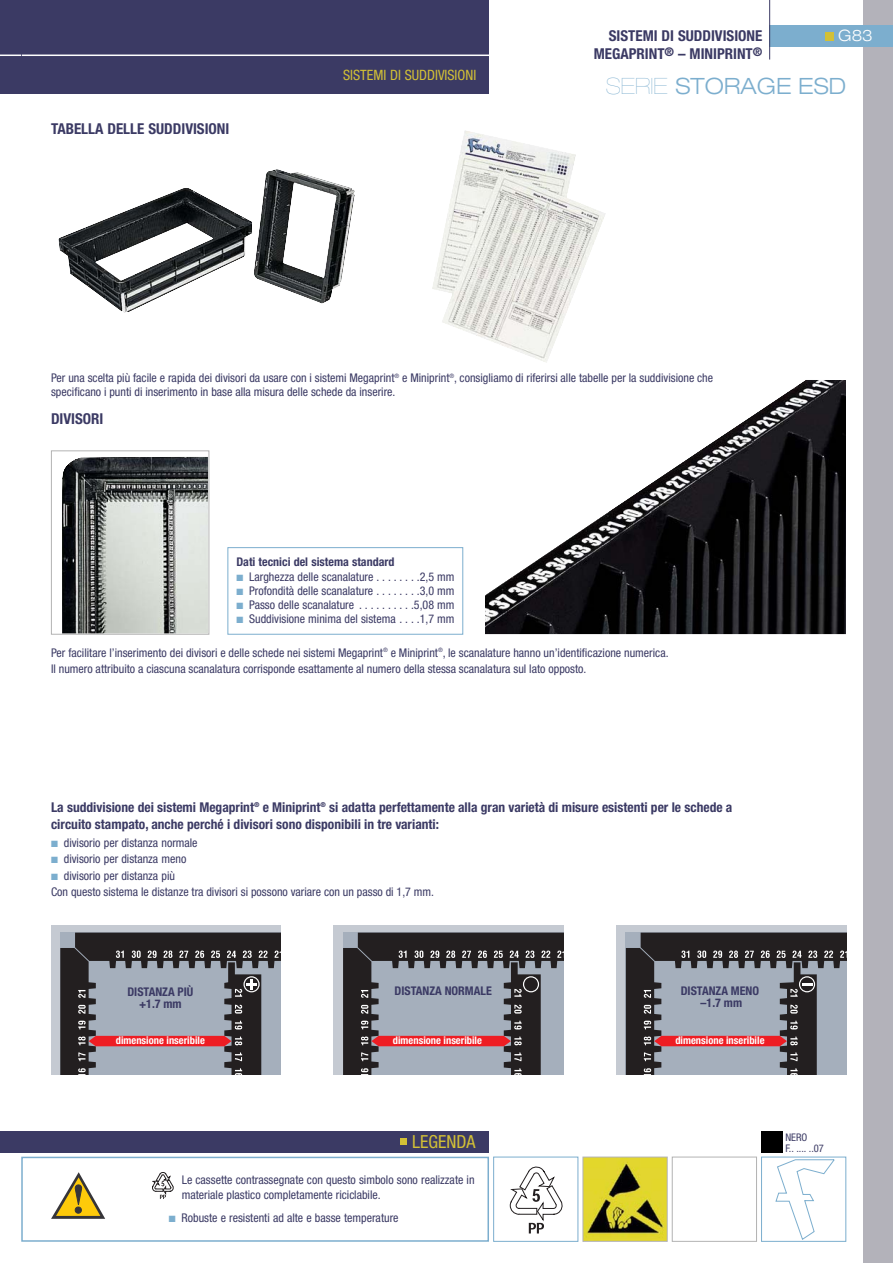
<style>
.page{position:relative;width:893px;height:1263px;background:#fff}
.page>*{position:absolute;margin:0;border:0;box-sizing:border-box;transform-origin:0 0}
.t1{font:300 expanded 22.5px "Helvetica Neue LT Std";color:#7caece}
.t2{font:condensed 18px "Helvetica Neue LT Std";color:#d2c036}
.t3{font:300 expanded 15.75px "Helvetica Neue LT Std";color:#fff}
.t4{font:700 condensed 15px "Helvetica Neue LT Std";color:#3b3a64}
.t5{font:condensed 14.25px "Helvetica Neue LT Std";color:#d2c036}
.t6{font:700 condensed 13.5px/16.5px "Helvetica Neue LT Std";color:#3b3a64}
.t7{font:condensed 12px/16.4px "Helvetica Neue LT Std";color:#3b3a64}
.t8{font:700 condensed 12px/12px "Helvetica Neue LT Std";color:#3b3a64;text-align:center}
.t9{font:700 condensed 10.5px "Helvetica Neue LT Std";color:#fff}
.t10{font:condensed 10.5px/10.5px "Helvetica Neue LT Std";color:#3b3a64}
.s1{font-weight:200}
.s2{color:#7caece}
</style>
<div class="page">
<div style="left:863px;top:0;width:30px;height:1263px;background:#b3b2ba"></div>
<div style="left:0;top:0;width:489px;height:94px;background:#3b3a64"></div>
<hr style="left:0;top:55px;width:489px;height:1px;background:#fff">
<div style="left:770px;top:26px;width:123px;height:21px;background:#7caece"></div>
<div style="left:825px;top:32px;width:9px;height:9px;background:#d2c036"></div>
<hr style="left:769px;top:0;width:1px;height:60px;background:#3b3a64">
<div style="left:21px;top:1157px;width:468px;height:85px;border:2px solid #7caece"></div>
<div style="left:0;top:1131px;width:489px;height:21px;background:#3b3a64"></div>
<div style="left:400px;top:1138px;width:7px;height:7px;background:#d2c036"></div>
<div style="left:761px;top:1157px;width:85px;height:85px;border:1px solid #7caece"></div>
<svg style="left:51px;top:1172px;width:54px;height:47px"></svg>
<svg style="left:775px;top:1159px;width:60px;height:81px"></svg>
<div style="left:672px;top:1157px;width:85px;height:85px;border:1px solid #b3b3b3"></div>
<div style="left:762px;top:1131px;width:21px;height:21px;background:#000"></div>
<img style="left:585px;top:1159px;width:81px;height:81px">
<div style="left:583px;top:1157px;width:85px;height:85px;border:1px solid #b3b3b3"></div>
<svg style="left:510px;top:1167px;width:52px;height:66px"></svg>
<div style="left:493px;top:1157px;width:85px;height:85px;border:1px solid #7caece"></div>
<img style="left:432px;top:130px;width:174px;height:233px">
<img style="left:58px;top:169px;width:297px;height:144px">
<div style="left:51px;top:925px;width:230px;height:149px;background:#c5cad2"></div>
<svg style="left:60px;top:933px;width:221px;height:142px;background:#767178"></svg>
<div style="left:334px;top:925px;width:229px;height:149px;background:#c5cad2"></div>
<svg style="left:343px;top:933px;width:220px;height:142px;background:#767078"></svg>
<div style="left:617px;top:925px;width:229px;height:149px;background:#c5cad2"></div>
<svg style="left:626px;top:933px;width:220px;height:142px;background:#767179"></svg>
<img style="left:62px;top:457px;width:145px;height:176px">
<div style="left:51px;top:450px;width:158px;height:185px;border:1px solid #b3b3b3"></div>
<img style="left:485px;top:380px;width:361px;height:255px">
<div style="left:227px;top:547px;width:236px;height:88px;border:1px solid #7caece"></div>
<svg style="left:152px;top:1172px;width:21px;height:27px"></svg>
<p class="t4" style="left:51px;top:123px;width:180px">TABELLA DELLE SUDDIVISIONI</p>
<p class="t5" style="left:343px;top:70px;width:135px">SISTEMI DI SUDDIVISIONI</p>
<p class="t4" style="left:609px;top:30px;width:155px">SISTEMI DI SUDDIVISIONE</p>
<p class="t3" style="left:838px;top:30px;width:36px">G83</p>
<p class="t4" style="left:594px;top:48px;width:170px">MEGAPRINT<sup>®</sup> – MINIPRINT<sup>®</sup></p>
<p class="t1" style="left:606px;top:78px;width:242px"><span class="s1">SERIE</span> STORAGE ESD</p>
<p class="t7" style="left:51px;top:372px;width:664px;line-height:14.2px">Per una scelta più facile e rapida dei divisori da usare con i sistemi Megaprint<sup>®</sup> e Miniprint<sup>®</sup>, consigliamo di riferirsi alle tabelle per la suddivisione che specificano i punti di inserimento in base alla misura delle schede da inserire.</p>
<p class="t4" style="left:51px;top:413px;width:54px">DIVISORI</p>
<p class="t8" style="left:236px;top:557px;width:160px">Dati tecnici del sistema standard</p>
<p class="t7" style="left:236px;top:569px;width:220px"><span class="s2">■</span> Larghezza delle scanalature . . . . . . . .2,5 mm</p>
<p class="t7" style="left:236px;top:583px;width:220px"><span class="s2">■</span> Profondità delle scanalature . . . . . . . .3,0 mm</p>
<p class="t7" style="left:236px;top:598px;width:220px"><span class="s2">■</span> Passo delle scanalature . . . . . . . . . .5,08 mm</p>
<p class="t7" style="left:236px;top:612px;width:220px"><span class="s2">■</span> Suddivisione minima del sistema . . . .1,7 mm</p>
<p class="t7" style="left:51px;top:645px;width:619px">Per facilitare l’inserimento dei divisori e delle schede nei sistemi Megaprint<sup>®</sup> e Miniprint<sup>®</sup>, le scanalature hanno un’identificazione numerica.<br>Il numero attribuito a ciascuna scanalatura corrisponde esattamente al numero della stessa scanalatura sul lato opposto.</p>
<p class="t6" style="left:51px;top:800px;width:683px">La suddivisione dei sistemi Megaprint<sup>®</sup> e Miniprint<sup>®</sup> si adatta perfettamente alla gran varietà di misure esistenti per le schede a circuito stampato, anche perché i divisori sono disponibili in tre varianti:</p>
<p class="t7" style="left:51px;top:836px;width:148px"><span class="s2">■</span> divisorio per distanza normale</p>
<p class="t7" style="left:51px;top:852px;width:137px"><span class="s2">■</span> divisorio per distanza meno</p>
<p class="t7" style="left:51px;top:868px;width:385px"><span class="s2">■</span> divisorio per distanza più<br>Con questo sistema le distanze tra divisori si possono variare con un passo di 1,7 mm.</p>
<p class="t8" style="left:127px;top:987px;width:67px">DISTANZA PIÙ +1.7 mm</p>
<p class="t9" style="left:116px;top:1036px;width:91px">dimensione inseribile</p>
<p class="t8" style="left:394px;top:985px;width:99px">DISTANZA NORMALE</p>
<p class="t9" style="left:393px;top:1036px;width:91px">dimensione inseribile</p>
<p class="t8" style="left:681px;top:985px;width:80px">DISTANZA MENO –1.7 mm</p>
<p class="t9" style="left:675px;top:1036px;width:91px">dimensione inseribile</p>
<p class="t2" style="left:412px;top:1135px;width:65px">LEgENDA</p>
<p class="t10" style="left:785px;top:1133px;width:40px">NERO<br>F.. .... ..07</p>
<p class="t7" style="left:182px;top:1174px;width:294px;line-height:14.2px">Le cassette contrassegnate con questo simbolo sono realizzate in materiale plastico completamente riciclabile.</p>
<p class="t7" style="left:169px;top:1211px;width:231px"><span class="s2">■</span> Robuste e resistenti ad alte e basse temperature</p>
</div>
